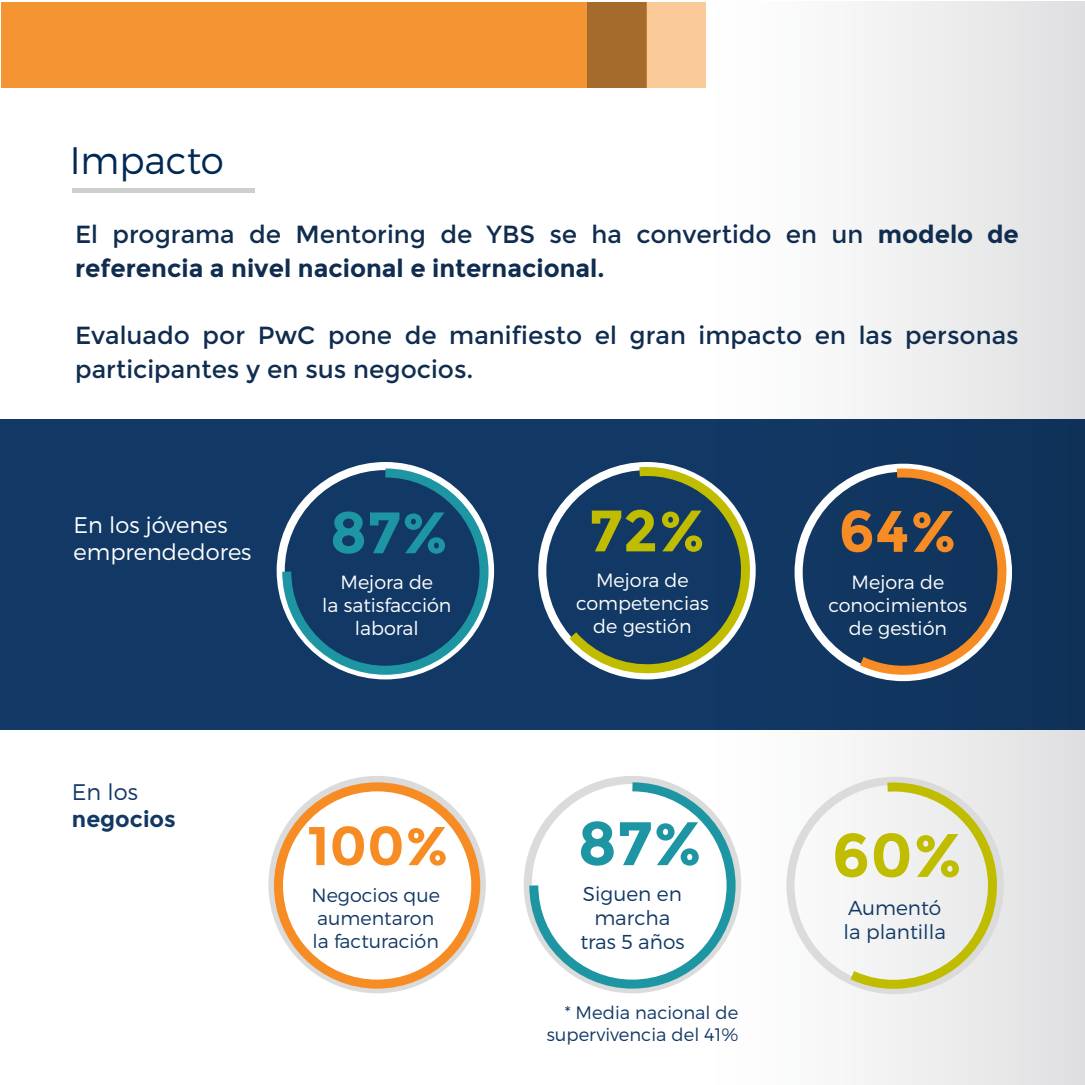
<style>
.page{position:relative;width:1085px;height:1085px;background:#fff}
.page>*{position:absolute;margin:0;border:0;box-sizing:border-box;transform-origin:0 0}
.t1{font:700 61.43px "Montserrat";color:#1e95a3}
.t2{font:700 61.43px "Montserrat";color:#c0bc00}
.t3{font:700 58.27px "Montserrat";color:#1e95a3}
.t4{font:700 58.27px "Montserrat";color:#c0bc00}
.t5{font:700 58.27px "Montserrat";color:#f68c23}
.t6{font:700 54.45px "Montserrat";color:#f68c23}
.t7{font:300 38.25px "Montserrat";color:#002855}
.t8{font:700 24.75px/33.8px "Montserrat";color:#102d50}
.t9{font:24.75px/33.8px "Montserrat";color:#102d50}
.t10{font:300 22.5px/27px "Montserrat";color:#fff}
.t11{font:700 22.5px "Montserrat";color:#123965}
.t12{font:300 22.5px "Montserrat";color:#123965}
.t13{font:300 20.03px/24.1px "Montserrat";color:#123965}
.t14{font:300 19.12px/22.9px "Montserrat";color:#fff;text-align:center}
.t15{font:300 19.12px/22.9px "Montserrat";color:#123965}
.t16{font:300 18px/21.6px "Montserrat";color:#123965;text-align:right}
.s1{font-weight:400}
</style>
<div class="page">
<div style="left:0;top:419px;width:1084px;height:311px;background:#123965"></div>
<svg style="left:705px;top:2px;width:379px;height:1082px"></svg>
<div style="left:2px;top:2px;width:585px;height:86px;background:#f49432"></div>
<div style="left:587px;top:2px;width:60px;height:86px;background:#a56b2d"></div>
<div style="left:646px;top:2px;width:59px;height:86px;background:#f9c998"></div>
<div style="left:72px;top:188px;width:182px;height:5px;background:#cbcfce"></div>
<svg style="left:268px;top:776px;width:218px;height:218px"></svg>
<div style="left:274px;top:782px;width:206px;height:206px;border:9px solid #f68c23;border-radius:50%"></div>
<svg style="left:278px;top:464px;width:215px;height:215px"></svg>
<svg style="left:538px;top:458px;width:221px;height:224px"></svg>
<svg style="left:560px;top:463px;width:198px;height:217px"></svg>
<svg style="left:791px;top:460px;width:224px;height:224px"></svg>
<svg style="left:523px;top:772px;width:221px;height:224px"></svg>
<svg style="left:524px;top:777px;width:216px;height:215px"></svg>
<svg style="left:783px;top:773px;width:224px;height:224px"></svg>
<svg style="left:849px;top:464px;width:165px;height:216px"></svg>
<svg style="left:840px;top:778px;width:165px;height:216px"></svg>
<h3 class="t7" style="left:70px;top:137px;width:156px">Impacto</h3>
<p class="t8" style="left:75px;top:217px;width:945px"><span class="s1">El programa de Mentoring de YBS se ha convertido en un</span> modelo de referencia a nivel nacional e internacional.</p>
<p class="t9" style="left:75px;top:319px;width:945px">Evaluado por PwC pone de manifiesto el gran impacto en las personas participantes y en sus negocios.</p>
<p class="t10" style="left:74px;top:510px;width:179px">En los jóvenes emprendedores</p>
<h2 class="t3" style="left:330px;top:498px;width:121px">87%</h2>
<h2 class="t4" style="left:589px;top:496px;width:118px">72%</h2>
<p class="t14" style="left:322px;top:570px;width:131px">Mejora de<br>la satisfacción laboral</p>
<p class="t14" style="left:576px;top:568px;width:134px">Mejora de competencias de gestión</p>
<p class="t12" style="left:72px;top:777px;width:67px">En los</p>
<p class="t11" style="left:72px;top:805px;width:105px">negocios</p>
<h3 class="t6" style="left:307px;top:813px;width:143px">100%</h3>
<h1 class="t1" style="left:577px;top:806px;width:127px">87%</h1>
<p class="t13" style="left:580px;top:881px;width:106px;text-align:center">Siguen en marcha tras 5 años</p>
<p class="t15" style="left:311px;top:883px;width:130px">Negocios que aumentaron la facturación</p>
<p class="t16" style="left:546px;top:1001px;width:193px">* Media nacional de supervivencia del 41%</p>
<h2 class="t5" style="left:838px;top:496px;width:120px">64%</h2>
<p class="t14" style="left:828px;top:570px;width:140px">Mejora de conocimientos de gestión</p>
<h1 class="t2" style="left:831px;top:818px;width:133px">60%</h1>
<p class="t13" style="left:843px;top:895px;width:104px">Aumentó la plantilla</p>
</div>
